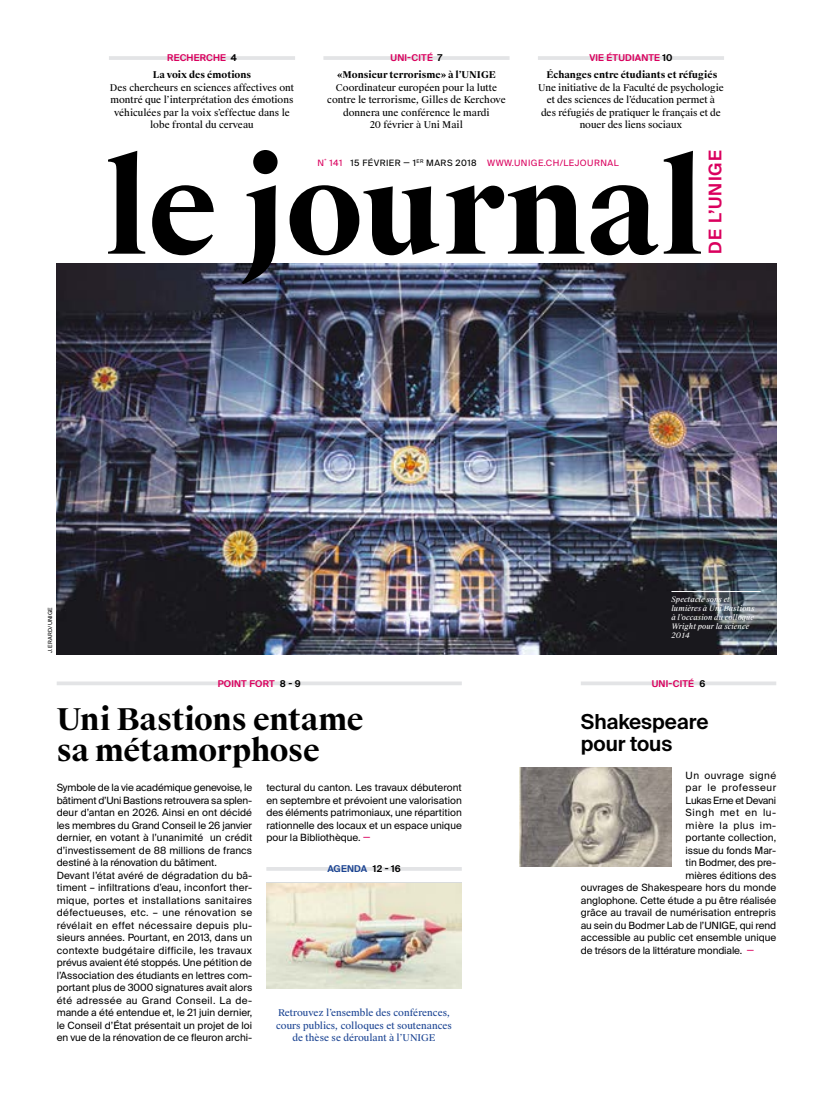
<style>
.page{position:relative;width:833px;height:1099px;background:#fff}
.page>*{position:absolute;margin:0;border:0;box-sizing:border-box;transform-origin:0 0}
.t1{font:700 125px "Suisse Works";color:#000}
.t2{font:700 30px/31.2px "Suisse Works";letter-spacing:-.015em;color:#000}
.t3{font:600 20.62px/22.5px "Suisse Intl";letter-spacing:-.005em;color:#000}
.t4{font:600 17.5px "Suisse Intl";letter-spacing:.06em;color:#da005e}
.t5{font:10px/12.5px "Suisse Intl";color:#000}
.t6{font:10px "Suisse Intl";letter-spacing:.05em;color:#000}
.t7{font:10px "Suisse Intl";letter-spacing:-.03em;color:#000}
.t8{font:10px "Suisse Intl";letter-spacing:.04em;color:#000}
.t9{font:10px "Suisse Intl";letter-spacing:.06em;color:#000}
.t10{font:9.38px/12.5px "Suisse Works";color:#000;text-align:center}
.t11{font:9.38px/12.5px "Suisse Works";color:#1a4392;text-align:center}
.t12{font:700 9.38px "Suisse Works";color:#000}
.t13{font:600 9.38px "Suisse Intl";letter-spacing:.02em;color:#da005e}
.t14{font:600 9.38px "Suisse Intl";letter-spacing:.02em;color:#1a4392}
.t15{font:8.75px "Suisse Intl";letter-spacing:.05em;color:#da005e}
.t16{font:italic 7.5px/9px "Suisse Works";color:#fff}
.t17{font:5.62px "Suisse Intl";letter-spacing:.03em;color:#000}
.s1{color:#000}
.s2{color:#da005e}
</style>
<div class="page">
<img style="left:57px;top:263px;width:719px;height:391px">
<svg style="left:57px;top:681px;width:405px;height:4px;fill:#e3e4e6"></svg>
<svg style="left:581px;top:681px;width:195px;height:4px"></svg>
<img style="left:519px;top:767px;width:152px;height:100px">
<hr style="left:266px;top:867px;width:196px;height:3px;background:#e3e4e6">
<img style="left:266px;top:883px;width:196px;height:105px">
<hr style="left:109px;top:56px;width:186px;height:4px;background:#e3e4e6">
<hr style="left:323px;top:56px;width:186px;height:4px;background:#e3e4e6">
<hr style="left:538px;top:56px;width:186px;height:4px;background:#e3e4e6">
<hr style="left:671px;top:591px;width:89px;height:1px;background:#fff">
<p class="t13" style="left:167px;top:53px;width:71px">RECHERCHE <span class="s1">4</span></p>
<p class="t12" style="left:153px;top:69px;width:100px">La voix des émotions</p>
<p class="t10" style="left:110px;top:81px;width:186px">Des chercheurs en sciences affectives ont montré que l’interprétation des émotions véhiculées par la voix s’effectue dans le lobe frontal du cerveau</p>
<p class="t13" style="left:390px;top:53px;width:53px">UNI-CITÉ <span class="s1">7</span></p>
<p class="t12" style="left:337px;top:69px;width:160px">«Monsieur terrorisme» à l’UNIGE</p>
<p class="t10" style="left:327px;top:81px;width:180px">Coordinateur européen pour la lutte contre le terrorisme, Gilles de Kerchove donnera une conférence le mardi<br>20 février à Uni Mail</p>
<p class="t13" style="left:589px;top:53px;width:85px">VIE ÉTUDIANTE <span class="s1">10</span></p>
<p class="t12" style="left:546px;top:69px;width:173px">Échanges entre étudiants et réfugiés</p>
<p class="t10" style="left:538px;top:81px;width:187px">Une initiative de la Faculté de psychologie et des sciences de l’éducation permet à<br>des réfugiés de pratiquer le français et de nouer des liens sociaux</p>
<h1 class="t1" style="left:104px;top:132px;width:602px">le journal</h1>
<h3 class="t4" style="left:705px;top:254px;width:105px;rotate:-90deg">DE L’UNIGE</h3>
<p class="t15" style="left:317px;top:157px;width:303px">N˚ 141 <span class="s1">15 FÉVRIER — 1</span><sup>ER</sup> <span class="s1">MARS 2018</span> WWW.UNIGE.CH/LEJOURNAL</p>
<p class="t17" style="left:47px;top:653px;width:48px;rotate:-90deg">J. ERARD/UNIGE</p>
<p class="t13" style="left:218px;top:678px;width:85px">POINT FORT <span class="s1">8 - 9</span></p>
<p class="t16" style="left:671px;top:595px;width:85px">Spectacle sons et lumières à Uni Bastions à l’occasion du colloque<br>Wright pour la science<br>2014</p>
<p class="t13" style="left:652px;top:678px;width:55px">UNI-CITÉ <span class="s1">6</span></p>
<h2 class="t2" style="left:57px;top:704px;width:308px">Uni Bastions entame sa métamorphose</h2>
<p class="t5" style="left:57px;top:781px;width:197px">Symbole de la vie académique genevoise, le bâtiment d’Uni Bastions retrouvera sa splen&shy;deur d’antan en 2026. Ainsi en ont décidé les membres du Grand Conseil le 26 janvier dernier, en votant à l’unanimité un crédit d’investissement de 88 millions de francs destiné à la rénovation du bâtiment.<br>Devant l’état avéré de dégradation du bâ&shy;timent – infiltrations d’eau, inconfort ther&shy;mique, portes et installations sanitaires défectueuses, etc. – une rénovation se révélait en effet nécessaire depuis plu&shy;sieurs années. Pourtant, en 2013, dans un contexte budgétaire difficile, les travaux prévus avaient été stoppés. Une pétition de l’Association des étudiants en lettres com&shy;portant plus de 3000 signatures avait alors été adressée au Grand Conseil. La de&shy;mande a été entendue et, le 21 juin dernier, le Conseil d’État présentait un projet de loi en vue de la rénovation de ce fleuron archi-</p>
<p class="t5" style="left:266px;top:781px;width:197px;text-align:justify">tectural du canton. Les travaux débuteront en septembre et prévoient une valorisation des éléments patrimoniaux, une répartition rationnelle des locaux et un espace unique pour la Bibliothèque. <span class="s2">—</span></p>
<p class="t14" style="left:327px;top:863px;width:75px">AGENDA <span class="s1">12 - 16</span></p>
<p class="t11" style="left:276px;top:1006px;width:177px">Retrouvez l’ensemble des conférences, cours publics, colloques et soutenances de thèse se déroulant à l’UNIGE</p>
<h3 class="t3" style="left:581px;top:710px;width:129px">Shakespeare pour tous</h3>
<p class="t8" style="left:685px;top:769px;width:92px">Un ouvrage signé</p>
<p class="t6" style="left:685px;top:781px;width:92px">par le professeur</p>
<p class="t7" style="left:685px;top:794px;width:92px">Lukas Erne et Devani</p>
<p class="t9" style="left:685px;top:806px;width:92px">Singh met en lu-</p>
<p class="t6" style="left:685px;top:819px;width:92px">mière la plus im-</p>
<p class="t5" style="left:685px;top:831px;width:92px">portante collection,</p>
<p class="t5" style="left:685px;top:843px;width:92px">issue du fonds Mar-</p>
<p class="t5" style="left:685px;top:856px;width:92px">tin Bodmer, des pre-</p>
<p class="t5" style="left:685px;top:868px;width:92px">mières éditions des</p>
<p class="t5" style="left:581px;top:881px;width:197px">ouvrages de Shakespeare hors du monde</p>
<p class="t5" style="left:581px;top:893px;width:197px">anglophone. Cette étude a pu être réalisée</p>
<p class="t5" style="left:581px;top:906px;width:197px">grâce au travail de numérisation entrepris</p>
<p class="t5" style="left:581px;top:918px;width:197px">au sein du Bodmer Lab de l’UNIGE, qui rend</p>
<p class="t5" style="left:581px;top:931px;width:197px">accessible au public cet ensemble unique</p>
<p class="t5" style="left:581px;top:943px;width:175px">de trésors de la littérature mondiale. <span class="s2">—</span></p>
</div>
